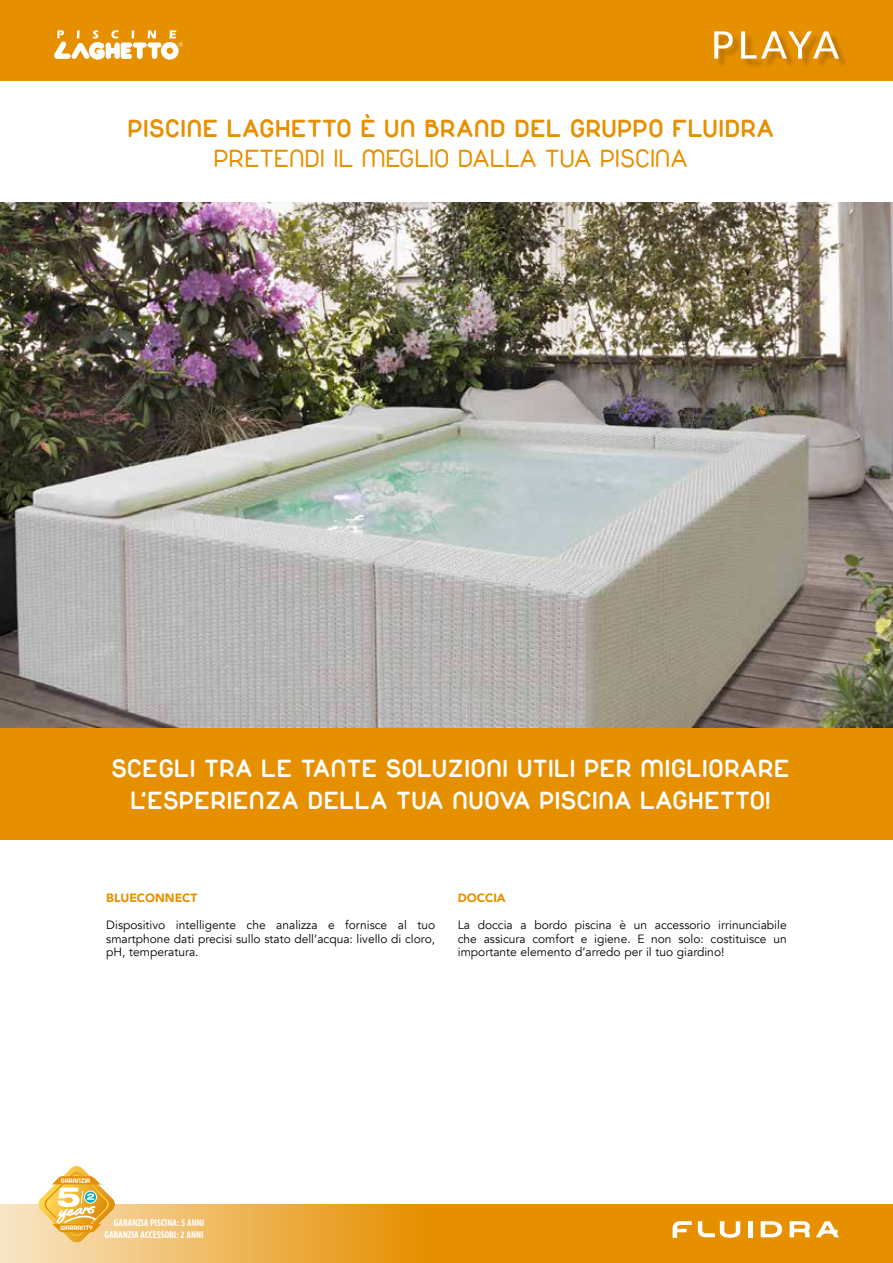
<style>
.page{position:relative;width:893px;height:1263px;background:#fff}
.page>*{position:absolute;margin:0;border:0;box-sizing:border-box;transform-origin:0 0}
.t1{font:26.25px/31.5px "Duepuntozerobold";letter-spacing:.05em;color:#fff;text-align:center}
.t2{font:26.25px "Duepuntozerobold";letter-spacing:.05em;color:#e69000}
.t3{font:26.25px "Duepuntozero";letter-spacing:.05em;color:#e69000}
.t4{font:12px/13.5px "Avenir";color:#000;text-align:justify}
.t5{font:900 12px "Avenir";color:#e69000}
.t6{font:700 condensed 9.9px/11.1px "Myriad Pro";color:#fff;text-align:right}
.t7{font:7.2px "Arista 2.0";color:#fff}
</style>
<div class="page">
<div style="left:0;top:728px;width:893px;height:112px;background:#e69000"></div>
<img style="left:0;top:203px;width:893px;height:525px">
<svg style="left:0;top:1204px;width:893px;height:59px;background:#e9a22a"></svg>
<svg style="left:673px;top:1221px;width:19px;height:17px"></svg>
<div style="left:748px;top:1221px;width:5px;height:16px;background:#fff"></div>
<svg style="left:761px;top:1221px;width:21px;height:16px"></svg>
<svg style="left:790px;top:1221px;width:20px;height:16px"></svg>
<svg style="left:698px;top:1221px;width:42px;height:17px"></svg>
<svg style="left:816px;top:1221px;width:23px;height:16px"></svg>
<svg style="left:37px;top:1166px;width:79px;height:77px"></svg>
<div style="left:0;top:0;width:893px;height:81px;background:#e69000"></div>
<svg style="left:54px;top:30px;width:129px;height:30px"></svg>
<div style="left:716px;top:33px;width:132px;height:35px;background:#000;opacity:.2"></div>
<svg style="left:714px;top:31px;width:19px;height:28px"></svg>
<svg style="left:741px;top:31px;width:98px;height:28px"></svg>
<h1 class="t2" style="left:128px;top:119px;width:647px">PISCINE LAGHETTO È UN BRAND DEL GRUPPO FLUIDRA</h1>
<h1 class="t3" style="left:214px;top:149px;width:474px">PRETENDI IL MEGLIO DALLA TUA PISCINA</h1>
<h1 class="t1" style="left:112px;top:754px;width:679px">SCEGLI TRA LE TANTE SOLUZIONI UTILI PER MIGLIORARE<br>L’ESPERIENZA DELLA TUA NUOVA PISCINA LAGHETTO!</h1>
<p class="t5" style="left:106px;top:893px;width:93px">BLUECONNECT</p>
<p class="t4" style="left:106px;top:920px;width:330px">Dispositivo intelligente che analizza e fornisce al tuo smartphone dati precisi sullo stato dell’acqua: livello di cloro, pH, temperatura.</p>
<p class="t5" style="left:458px;top:893px;width:49px">DOCCIA</p>
<p class="t4" style="left:458px;top:919px;width:330px">La doccia a bordo piscina è un accessorio irrinunciabile che assicura comfort e igiene. E non solo: costituisce un importante elemento d’arredo per il tuo giardino!</p>
<p class="t7" style="left:61px;top:1176px;width:31px">GARANZIA</p>
<p class="t7" style="left:60px;top:1224px;width:34px">WARRANTY</p>
<p class="t6" style="left:104px;top:1218px;width:102px">GARANZIA PISCINA: 5 ANNI<br>GARANZIA ACCESSORI: 2 ANNI</p>
</div>
